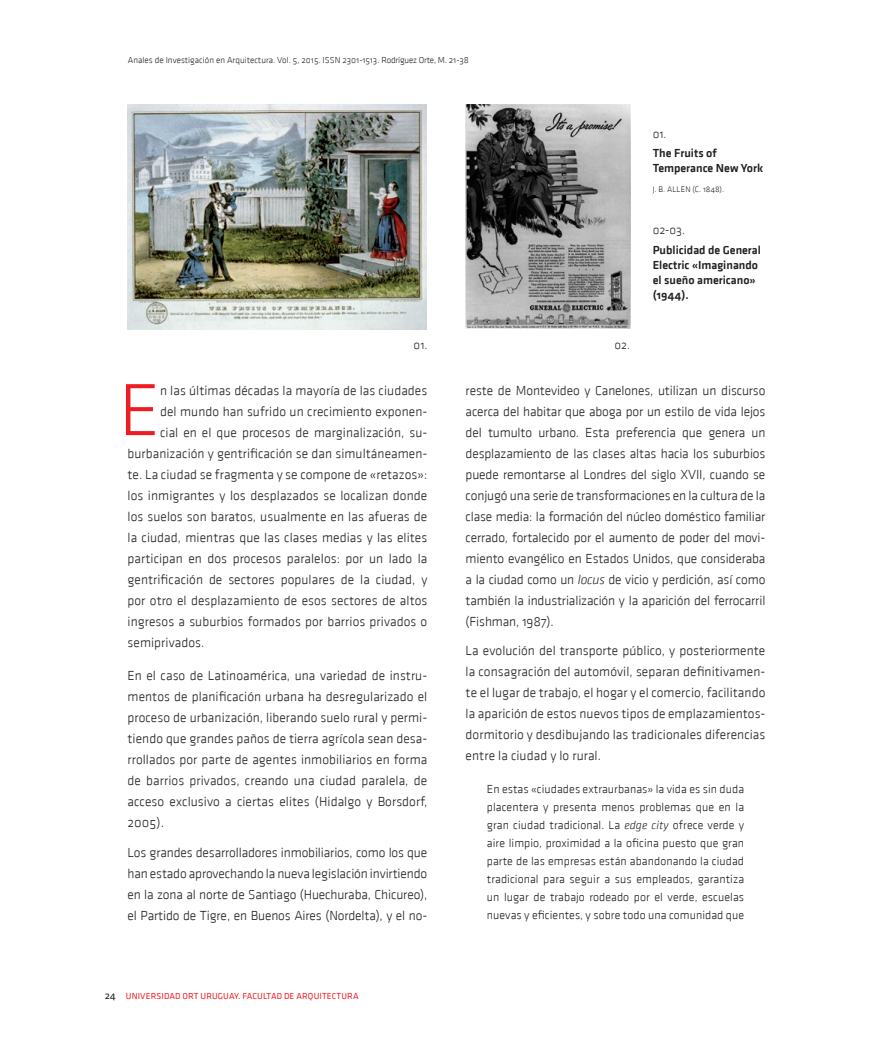
<style>
.page{position:relative;width:893px;height:1063px;background:#fff}
.page>*{position:absolute;margin:0;border:0;box-sizing:border-box;transform-origin:0 0}
.TXT{font:76.5px "Klavika Light OSF";color:#ee1d23}
.TXT-2{font:13.5px/21px "Klavika Light OSF";letter-spacing:.005em;color:#231f20;text-align:justify}
.CITA{font:12px/18px "Klavika Light OSF";letter-spacing:.005em;color:#231f20;text-align:justify}
._01_ley_ley{font:12px/15px "Klavika Medium OSF";color:#231f20}
._00_num_ley{font:12px "Klavika Light OSF";color:#231f20}
.t1{font:9px "Klavika Light OSF";color:#231f20}
.t2{font:9px "Klavika Regular OSF";letter-spacing:.015em;color:#ee1d23}
._02_autor_ley{font:8.25px "Klavika Light OSF";letter-spacing:.015em;color:#231f20}
.s1{font-size:10.5px;color:#231f20}
.s2{font-family:"Klavika Light Italic OSF"}
</style>
<div class="page">
<img style="left:128px;top:104px;width:299px;height:226px">
<img style="left:466px;top:104px;width:164px;height:224px">
<p class="t1" style="left:128px;top:55px;width:342px">Anales de Investigación en Arquitectura. Vol. 5, 2015. ISSN 2301-1513. Rodríguez Orte, M. 21-38</p>
<p class="CITA" style="left:414px;top:336px;width:15px">01.</p>
<p class="CITA" style="left:614px;top:336px;width:17px">02.</p>
<p class="_00_num_ley" style="left:653px;top:128px;width:15px">01.</p>
<p class="_01_ley_ley" style="left:653px;top:146px;width:112px">The Fruits of<br>Temperance New York</p>
<p class="_02_autor_ley" style="left:653px;top:185px;width:73px">J. B. ALLEN (C. 1848).</p>
<p class="_00_num_ley" style="left:653px;top:224px;width:34px">02-03.</p>
<p class="_01_ley_ley" style="left:653px;top:242px;width:110px">Publicidad de General<br>Electric «Imaginando el sueño americano» (1944).</p>
<p class="TXT" style="left:119px;top:370px;width:43px">E</p>
<p class="TXT-2" style="left:160px;top:380px;width:269px">n las últimas décadas la mayoría de las ciudades</p>
<p class="TXT-2" style="left:160px;top:401px;width:269px">del mundo han sufrido un crecimiento exponen-</p>
<p class="TXT-2" style="left:160px;top:422px;width:269px">cial en el que procesos de marginalización, su-</p>
<p class="TXT-2" style="left:128px;top:443px;width:301px">burbanización y gentrificación se dan simultáneamen-</p>
<p class="TXT-2" style="left:128px;top:464px;width:301px">te. La ciudad se fragmenta y se compone de «retazos»:</p>
<p class="TXT-2" style="left:128px;top:485px;width:301px">los inmigrantes y los desplazados se localizan donde</p>
<p class="TXT-2" style="left:128px;top:506px;width:301px">los suelos son baratos, usualmente en las afueras de</p>
<p class="TXT-2" style="left:128px;top:527px;width:301px">la ciudad, mientras que las clases medias y las elites</p>
<p class="TXT-2" style="left:128px;top:548px;width:301px">participan en dos procesos paralelos: por un lado la</p>
<p class="TXT-2" style="left:128px;top:569px;width:301px">gentrificación de sectores populares de la ciudad, y</p>
<p class="TXT-2" style="left:128px;top:590px;width:301px">por otro el desplazamiento de esos sectores de altos</p>
<p class="TXT-2" style="left:128px;top:611px;width:301px">ingresos a suburbios formados por barrios privados o</p>
<p class="TXT-2" style="left:128px;top:632px;width:78px">semiprivados.</p>
<p class="TXT-2" style="left:128px;top:666px;width:301px">En el caso de Latinoamérica, una variedad de instru&shy;mentos de planificación urbana ha desregularizado el proceso de urbanización, liberando suelo rural y permi&shy;tiendo que grandes paños de tierra agrícola sean desa&shy;rrollados por parte de agentes inmobiliarios en forma de barrios privados, creando una ciudad paralela, de acceso exclusivo a ciertas elites (Hidalgo y Borsdorf, 2005).</p>
<p class="TXT-2" style="left:128px;top:842px;width:301px">Los grandes desarrolladores inmobiliarios, como los que han estado aprovechando la nueva legislación invirtiendo en la zona al norte de Santiago (Huechuraba, Chicureo), el Partido de Tigre, en Buenos Aires (Nordelta), y el no-</p>
<p class="t2" style="left:105px;top:992px;width:255px"><span class="s1">24</span> UNIVERSIDAD ORT URUGUAY. FACULTAD DE ARQUITECTURA</p>
<p class="TXT-2" style="left:466px;top:380px;width:301px">reste de Montevideo y Canelones, utilizan un discurso acerca del habitar que aboga por un estilo de vida lejos del tumulto urbano. Esta preferencia que genera un desplazamiento de las clases altas hacia los suburbios puede remontarse al Londres del siglo XVII, cuando se conjugó una serie de transformaciones en la cultura de la clase media: la formación del núcleo doméstico familiar cerrado, fortalecido por el aumento de poder del movi&shy;miento evangélico en Estados Unidos, que consideraba a la ciudad como un <span class="s2">locus</span> de vicio y perdición, así como también la industrialización y la aparición del ferrocarril (Fishman, 1987).</p>
<p class="TXT-2" style="left:466px;top:640px;width:301px">La evolución del transporte público, y posteriormente la consagración del automóvil, separan definitivamen&shy;te el lugar de trabajo, el hogar y el comercio, facilitando la aparición de estos nuevos tipos de emplazamientos&shy;dormitorio y desdibujando las tradicionales diferencias entre la ciudad y lo rural.</p>
<p class="CITA" style="left:487px;top:780px;width:259px">En estas «ciudades extraurbanas» la vida es sin duda placentera y presenta menos problemas que en la gran ciudad tradicional. La <span class="s2">edge city</span> ofrece verde y aire limpio, proximidad a la oficina puesto que gran parte de las empresas están abandonando la ciudad tradicional para seguir a sus empleados, garantiza un lugar de trabajo rodeado por el verde, escuelas nuevas y eficientes, y sobre todo una comunidad que</p>
</div>
